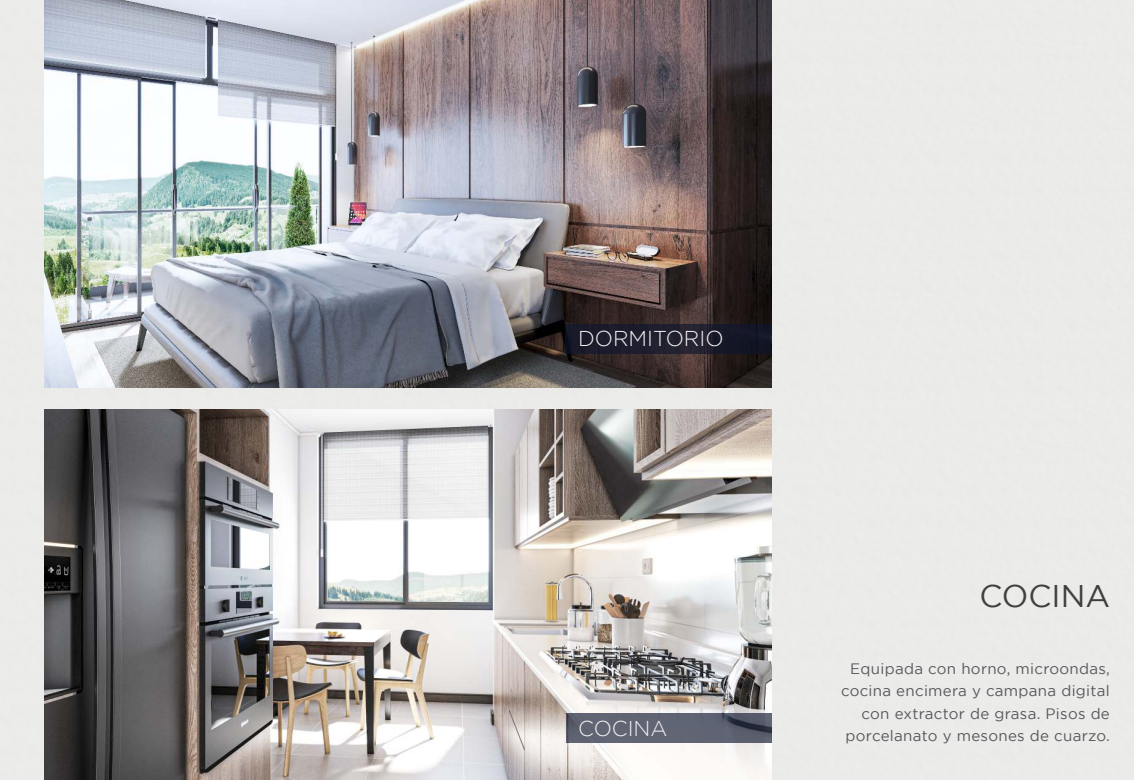
<style>
.page{position:relative;width:1134px;height:780px;background:#ebebea}
.page>*{position:absolute;margin:0;border:0;box-sizing:border-box;transform-origin:0 0}
.t1{font:31.25px "Gotham";color:#404041}
.t2{font:300 21.38px "Gotham";color:#f1f1f2}
.t3{font:15.12px/22.5px "Gotham";letter-spacing:.02em;color:#57585a;text-align:right}
</style>
<div class="page">
<img style="left:44px;top:409px;width:727px;height:370px">
<img style="left:44px;top:0;width:727px;height:387px">
<svg style="left:566px;top:713px;width:205px;height:30px;background:#5b5f6f"></svg>
<svg style="left:565px;top:324px;width:206px;height:29px;background:#1b1b2b"></svg>
<h2 class="t2" style="left:578px;top:330px;width:147px">DORMITORIO</h2>
<h2 class="t2" style="left:578px;top:720px;width:91px">COCINA</h2>
<h1 class="t1" style="left:979px;top:584px;width:132px">COCINA</h1>
<p class="t3" style="left:841px;top:658px;width:270px">Equipada con horno, microondas, cocina encimera y campana digital con extractor de grasa. Pisos de porcelanato y mesones de cuarzo.</p>
</div>
